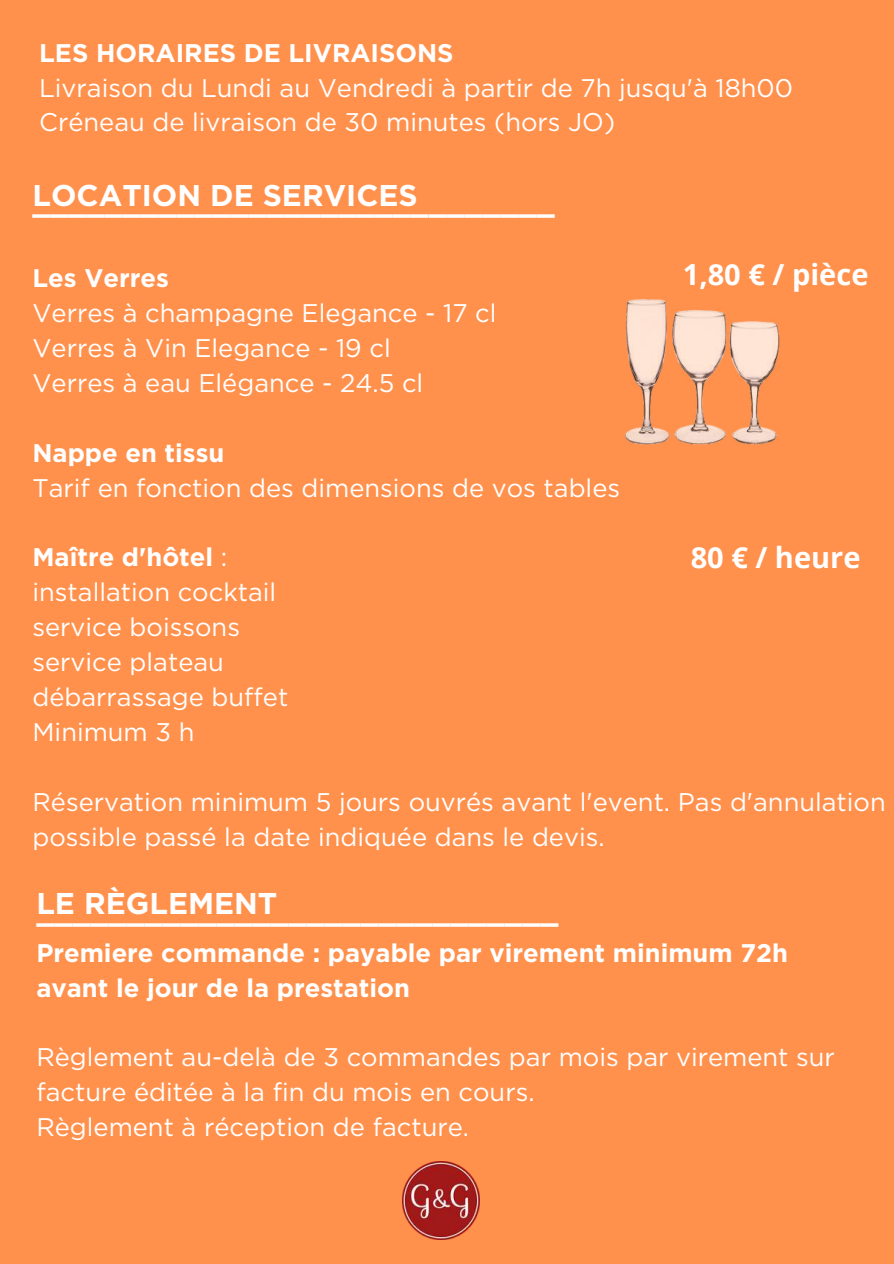
<style>
.page{position:relative;width:894px;height:1264px;background:#fff}
.page>*{position:absolute;margin:0;border:0;box-sizing:border-box;transform-origin:0 0}
.t1{font:700 30px "Gotham";color:#fff}
.t2{font:700 28.95px "Open Sans";color:#fff}
.t3{font:25.5px/34.8px "Gotham";color:#fff}
.t4{font:700 25.5px/34.8px "Gotham";color:#fff}
.s1{font-weight:700}
</style>
<div class="page">
<div style="left:0;top:0;width:893px;height:1263px;background:#ff914d"></div>
<img style="left:402px;top:1161px;width:77px;height:78px">
<img style="left:625px;top:299px;width:155px;height:146px">
<p class="t4" style="left:39px;top:35px;width:416px">LES HORAIRES DE LIVRAISONS</p>
<p class="t3" style="left:39px;top:70px;width:755px">Livraison du Lundi au Vendredi à partir de 7h jusqu'à 18h00<br>Créneau de livraison de 30 minutes (hors JO)</p>
<p class="t1" style="left:32px;top:184px;width:523px">_L _O_C_A_ T_ _I O_ _N_D_ _E_S_E_ R_ _V_I C_ _E_S_ _ _ _ _ _ _ _</p>
<p class="t4" style="left:32px;top:261px;width:138px">Les Verres</p>
<p class="t3" style="left:32px;top:295px;width:465px">Verres à champagne Elegance - 17 cl<br>Verres à Vin Elegance - 19 cl<br>Verres à eau Elégance - 24.5 cl</p>
<p class="t4" style="left:32px;top:435px;width:193px">Nappe en tissu</p>
<p class="t3" style="left:32px;top:470px;width:589px">Tarif en fonction des dimensions de vos tables</p>
<p class="t3" style="left:32px;top:540px;width:257px"><span class="s1">Maître d'hôtel</span> : installation cocktail service boissons service plateau débarrassage buffet<br>Minimum 3 h</p>
<p class="t2" style="left:682px;top:254px;width:187px">1,80 € / pièce</p>
<p class="t2" style="left:690px;top:537px;width:171px">80 € / heure</p>
<p class="t3" style="left:32px;top:784px;width:854px">Réservation minimum 5 jours ouvrés avant l'event. Pas d'annulation possible passé la date indiquée dans le devis.</p>
<p class="t1" style="left:36px;top:893px;width:523px">L__E_R_È_G__L_E_M_E_N__T________________</p>
<p class="t4" style="left:36px;top:935px;width:752px">Premiere commande : payable par virement minimum 72h avant le jour de la prestation</p>
<p class="t3" style="left:36px;top:1039px;width:799px">Règlement au-delà de 3 commandes par mois par virement sur facture éditée à la fin du mois en cours.<br>Règlement à réception de facture.</p>
</div>
